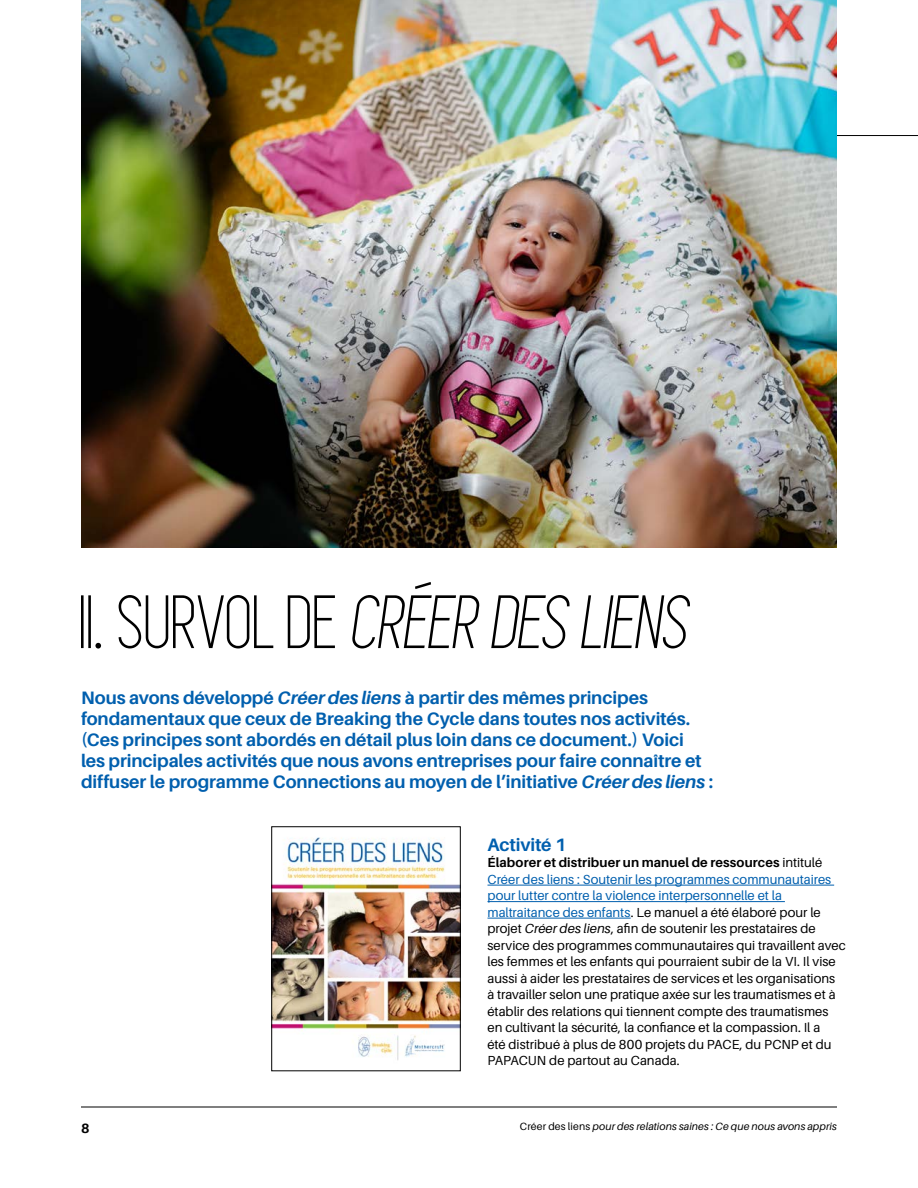
<style>
.page{position:relative;width:918px;height:1188px;background:#fff}
.page>*{position:absolute;margin:0;border:0;box-sizing:border-box;transform-origin:0 0}
.h2a_Reg_52_48_caps{font:78px "Simplifica";letter-spacing:-.01em;color:#000}
.h3_Bold_12_14_blue{font:700 18px/21px "Aileron";letter-spacing:-.005em;color:#005fae}
.h4_Bold_12_14_blue{font:700 18px "Aileron";letter-spacing:-.005em;color:#005fae}
.t1{font:700 13.5px "Aileron";color:#000}
.p1_Reg_8_75_11{font:13.2px/16.5px "Aileron";color:#000}
.t2{font:italic 10.5px "Aileron";letter-spacing:.01em;color:#000}
.s1{font-style:italic}
.s2{font-weight:700}
.s3{color:#005fae}
.s4{font-style:normal}
</style>
<div class="page">
<hr style="left:81px;top:1107px;width:756px;height:1px;background:#000">
<hr style="left:782px;top:135px;width:136px;height:1px;background:#000">
<img style="left:81px;top:0;width:756px;height:547px">
<hr style="left:488px;top:885px;width:346px;height:1px;background:#005fae">
<hr style="left:488px;top:901px;width:297px;height:1px;background:#005fae">
<hr style="left:488px;top:918px;width:143px;height:1px;background:#005fae">
<img style="left:274px;top:837px;width:184px;height:223px">
<h2 class="h2a_Reg_52_48_caps" style="left:81px;top:582px;width:622px">II. SURVOL DE CRÉER DES LIENS</h2>
<h3 class="h3_Bold_12_14_blue" style="left:81px;top:687px;width:634px">Nous avons développé <span class="s1">Créer des liens</span> à partir des mêmes principes fondamentaux que ceux de Breaking the Cycle dans toutes nos activités. (Ces principes sont abordés en détail plus loin dans ce document.) Voici<br>les principales activités que nous avons entreprises pour faire connaître et diffuser le programme Connections au moyen de l’initiative <span class="s1">Créer des liens</span> :</h3>
<h4 class="h4_Bold_12_14_blue" style="left:488px;top:834px;width:80px">Activité 1</h4>
<p class="p1_Reg_8_75_11" style="left:487px;top:855px;width:360px"><span class="s2">Élaborer et distribuer un manuel de ressources</span> intitulé <span class="s3">Créer des liens : Soutenir les programmes communautaires pour lutter contre la violence interpersonnelle et la maltraitance des enfants</span>. Le manuel a été élaboré pour le projet <span class="s1">Créer des liens</span>, afin de soutenir les prestataires de service des programmes communautaires qui travaillent avec les femmes et les enfants qui pourraient subir de la VI. Il vise aussi à aider les prestataires de services et les organisations<br>à travailler selon une pratique axée sur les traumatismes et à établir des relations qui tiennent compte des traumatismes en cultivant la sécurité, la confiance et la compassion. Il a<br>été distribué à plus de 800 projets du PACE, du PCNP et du PAPACUN de partout au Canada.</p>
<p class="t1" style="left:81px;top:1120px;width:10px">8</p>
<p class="t2" style="left:520px;top:1121px;width:319px"><span class="s4">Créer des liens</span> pour des relations saines : Ce que nous avons appris</p>
</div>
